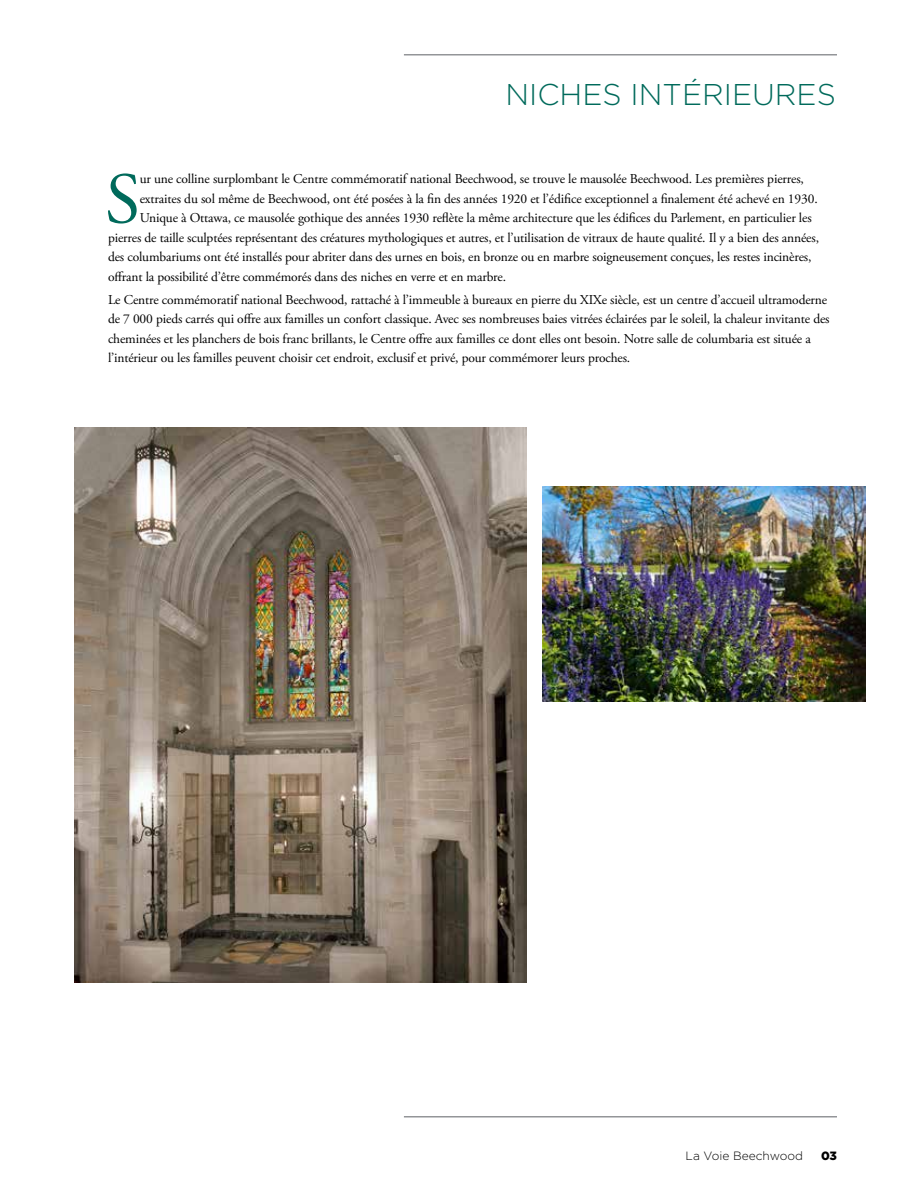
<style>
.page{position:relative;width:918px;height:1188px;background:#fff}
.page>*{position:absolute;margin:0;border:0;box-sizing:border-box;transform-origin:0 0}
.t1{font:72.3px "Adobe Garamond Pro";color:#006a5b}
.t2{font:300 30px "Gotham";color:#006a5b}
.t3{font:13.5px/19.5px "Adobe Garamond Pro";letter-spacing:-.01em;color:#000}
.t4{font:300 12px "Gotham";color:#000}
.t5{font:900 12px "Gotham";color:#000}
</style>
<div class="page">
<hr style="left:404px;top:1116px;width:433px;height:2px;background:#939598">
<hr style="left:404px;top:54px;width:433px;height:2px;background:#939598">
<img style="left:75px;top:428px;width:452px;height:554px">
<img style="left:542px;top:486px;width:323px;height:216px">
<h2 class="t2" style="left:506px;top:75px;width:332px">NICHES INTÉRIEURES</h2>
<h1 class="t1" style="left:105px;top:156px;width:37px">S</h1>
<p class="t3" style="left:140px;top:170px;width:666px">ur une colline surplombant le Centre commémoratif national Beechwood, se trouve le mausolée Beechwood. Les premières pierres,</p>
<p class="t3" style="left:140px;top:189px;width:680px">extraites du sol même de Beechwood, ont été posées à la fin des années 1920 et l’édifice exceptionnel a finalement été achevé en 1930.</p>
<p class="t3" style="left:140px;top:209px;width:674px">Unique à Ottawa, ce mausolée gothique des années 1930 reflète la même architecture que les édifices du Parlement, en particulier les</p>
<p class="t3" style="left:108px;top:228px;width:713px">pierres de taille sculptées représentant des créatures mythologiques et autres, et l’utilisation de vitraux de haute qualité. Il y a bien des années,</p>
<p class="t3" style="left:108px;top:248px;width:705px">des columbariums ont été installés pour abriter dans des urnes en bois, en bronze ou en marbre soigneusement conçues, les restes incinères,</p>
<p class="t3" style="left:108px;top:267px;width:400px">offrant la possibilité d’être commémorés dans des niches en verre et en marbre.</p>
<p class="t3" style="left:108px;top:290px;width:723px">Le Centre commémoratif national Beechwood, rattaché à l’immeuble à bureaux en pierre du XIXe siècle, est un centre d’accueil ultramoderne de 7 000 pieds carrés qui offre aux familles un confort classique. Avec ses nombreuses baies vitrées éclairées par le soleil, la chaleur invitante des cheminées et les planchers de bois franc brillants, le Centre offre aux familles ce dont elles ont besoin. Notre salle de columbaria est située a l’intérieur ou les familles peuvent choisir cet endroit, exclusif et privé, pour commémorer leurs proches.</p>
<p class="t4" style="left:686px;top:1148px;width:119px">La Voie Beechwood</p>
<p class="t5" style="left:821px;top:1147px;width:17px">03</p>
</div>
